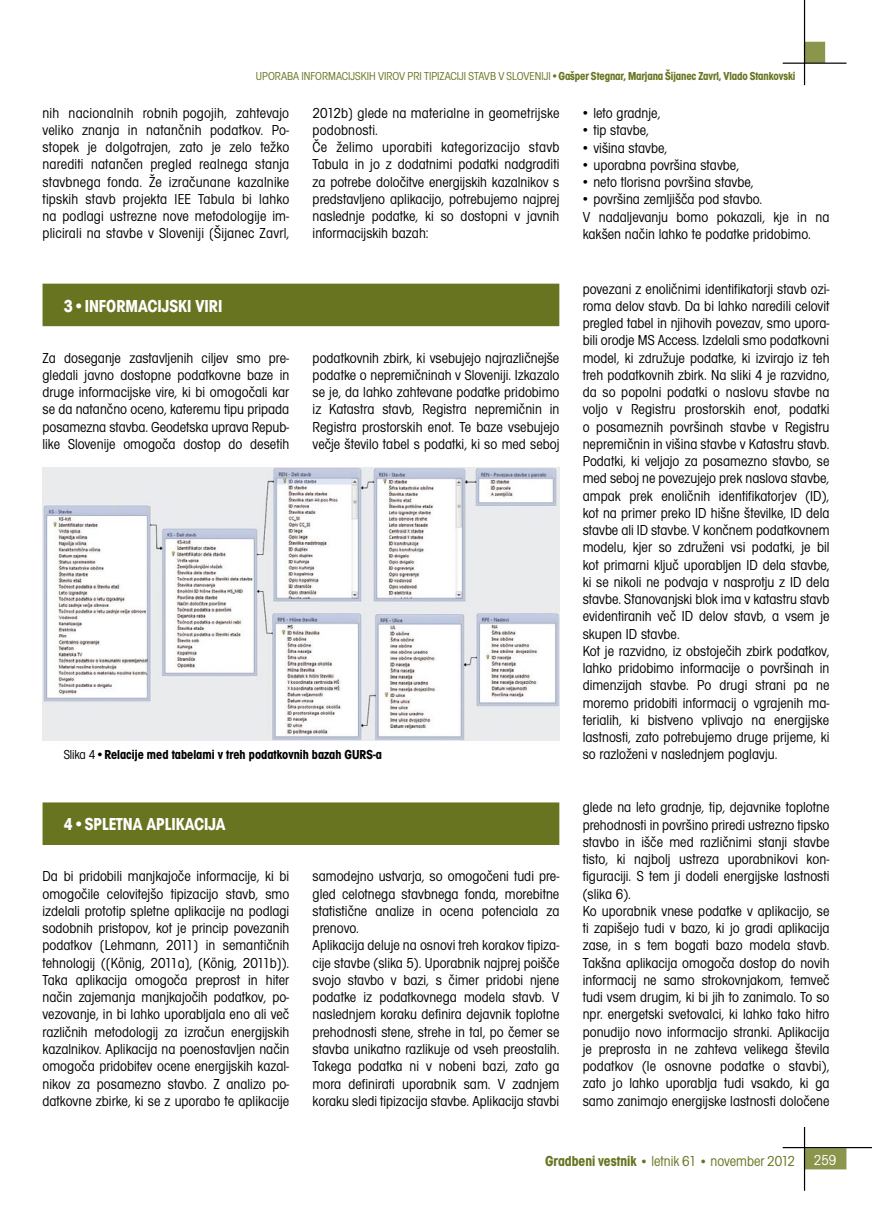
<style>
.page{position:relative;width:872px;height:1212px;background:#fff}
.page>*{position:absolute;margin:0;border:0;box-sizing:border-box;transform-origin:0 0}
._12_13{font:700 condensed 18px "Avant Gar Got Itc TEE";color:#fff}
.Osnovni_tekst{font:condensed 15px/17.2px "Avant Gar Got Itc TEE";color:#000;text-align:justify}
.Osnovni_tekst_tab{font:condensed 15px "Avant Gar Got Itc TEE";color:#000}
.t1{font:condensed 15px "Avant Gar Got Itc TEE";color:#687420}
.t2{font:condensed 15px "Avant Gar Got Itc TEE";color:#fff}
.Podpisi{font:700 condensed 13.5px "Avant Gar Got Itc TEE";color:#000}
._24_25{font:condensed 12px "Avant Gar Got Itc TEE";color:#687420}
.s1{font-weight:700}
.s2{font-family:"Nimbus San LCY";font-stretch:normal}
.s3{font-weight:400}
.s4{font-weight:700;font-size:13.5px}
</style>
<div class="page">
<div style="left:804px;top:1149px;width:41px;height:20px;background:#8b954c"></div>
<div style="left:804px;top:1148px;width:42px;height:21px;border:2px solid #8b954c"></div>
<hr style="left:782px;top:1147px;width:90px;height:1px;background:#000">
<hr style="left:804px;top:1127px;width:1px;height:64px;background:#000">
<div style="left:804px;top:42px;width:20px;height:20px;background:#8b954c"></div>
<div style="left:804px;top:42px;width:21px;height:21px;border:2px solid #8b954c"></div>
<hr style="left:782px;top:63px;width:64px;height:1px;background:#000">
<hr style="left:804px;top:0;width:1px;height:85px;background:#000">
<div style="left:43px;top:284px;width:515px;height:41px;background:#687420"></div>
<div style="left:43px;top:284px;width:516px;height:42px;border:2px solid #687420"></div>
<img style="left:43px;top:467px;width:516px;height:273px">
<div style="left:43px;top:803px;width:515px;height:41px;background:#687420"></div>
<div style="left:43px;top:802px;width:516px;height:43px;border:2px solid #687420"></div>
<p class="_24_25" style="left:256px;top:70px;width:541px">UPORABA INFORMACIJSKIH VIROV PRI TIPIZACIJI STAVB V SLOVENIJI•<span class="s1">Gašper Stegnar, Marjana Šijanec Zavrl, Vlado Stankovski</span></p>
<p class="Osnovni_tekst" style="left:43px;top:104px;width:248px">nih nacionalnih robnih pogojih, zahtevajo veliko znanja in natančnih podatkov. Po&shy;stopek je dolgotrajen, zato je zelo težko narediti natančen pregled realnega stanja stavbnega fonda. Že izračunane kazalnike tipskih stavb projekta IEE Tabula bi lahko na podlagi ustrezne nove metodologije im&shy;plicirali na stavbe v Sloveniji [Šijanec Zavrl,</p>
<p class="Osnovni_tekst" style="left:313px;top:104px;width:248px">2012b] glede na materialne in geometrijske podobnosti.</p>
<p class="Osnovni_tekst" style="left:313px;top:139px;width:248px">Če želimo uporabiti kategorizacijo stavb Tabula in jo z dodatnimi podatki nadgraditi za potrebe določitve energijskih kazalnikov s predstavljeno aplikacijo, potrebujemo najprej naslednje podatke, ki so dostopni v javnih informacijskih bazah:</p>
<p class="_12_13" style="left:64px;top:295px;width:160px">3•INFORMACIJSKI VIRI</p>
<p class="Osnovni_tekst" style="left:43px;top:349px;width:248px">Za doseganje zastavljenih ciljev smo pre&shy;gledali javno dostopne podatkovne baze in druge informacijske vire, ki bi omogočali kar se da natančno oceno, kateremu tipu pripada posamezna stavba. Geodetska uprava Repub&shy;like Slovenije omogoča dostop do desetih</p>
<p class="Osnovni_tekst" style="left:313px;top:349px;width:248px">podatkovnih zbirk, ki vsebujejo najrazličnejše podatke o nepremičninah v Sloveniji. Izkazalo se je, da lahko zahtevane podatke pridobimo iz Katastra stavb, Registra nepremičnin in Registra prostorskih enot. Te baze vsebujejo večje število tabel s podatki, ki so med seboj</p>
<p class="Osnovni_tekst_tab" style="left:583px;top:105px;width:79px"><span class="s2">•</span> leto gradnje,</p>
<p class="Osnovni_tekst_tab" style="left:583px;top:122px;width:68px"><span class="s2">•</span> tip stavbe,</p>
<p class="Osnovni_tekst_tab" style="left:583px;top:139px;width:86px"><span class="s2">•</span> višina stavbe,</p>
<p class="Osnovni_tekst_tab" style="left:583px;top:156px;width:158px"><span class="s2">•</span> uporabna površina stavbe,</p>
<p class="Osnovni_tekst_tab" style="left:583px;top:174px;width:172px"><span class="s2">•</span> neto tlorisna površina stavbe,</p>
<p class="Osnovni_tekst_tab" style="left:583px;top:191px;width:181px"><span class="s2">•</span> površina zemljišča pod stavbo.</p>
<p class="Osnovni_tekst" style="left:583px;top:208px;width:248px">V nadaljevanju bomo pokazali, kje in na kakšen način lahko te podatke pridobimo.</p>
<p class="Osnovni_tekst" style="left:583px;top:280px;width:248px">povezani z enoličnimi identifikatorji stavb ozi&shy;roma delov stavb. Da bi lahko naredili celovit pregled tabel in njihovih povezav, smo upora&shy;bili orodje MS Access. Izdelali smo podatkovni model, ki združuje podatke, ki izvirajo iz teh treh podatkovnih zbirk. Na sliki 4 je razvidno, da so popolni podatki o naslovu stavbe na voljo v Registru prostorskih enot, podatki o posameznih površinah stavbe v Registru nepremičnin in višina stavbe v Katastru stavb.<br>Podatki, ki veljajo za posamezno stavbo, se med seboj ne povezujejo prek naslova stavbe, ampak prek enoličnih identifikatorjev (ID), kot na primer preko ID hišne številke, ID dela stavbe ali ID stavbe. V končnem podatkovnem modelu, kjer so združeni vsi podatki, je bil kot primarni ključ uporabljen ID dela stavbe, ki se nikoli ne podvaja v nasprotju z ID dela stavbe. Stanovanjski blok ima v katastru stavb evidentiranih več ID delov stavb, a vsem je skupen ID stavbe.</p>
<p class="Osnovni_tekst" style="left:583px;top:642px;width:248px">Kot je razvidno, iz obstoječih zbirk podatkov, lahko pridobimo informacije o površinah in dimenzijah stavbe. Po drugi strani pa ne moremo pridobiti informacij o vgrajenih ma&shy;terialih, ki bistveno vplivajo na energijske lastnosti, zato potrebujemo druge prijeme, ki</p>
<p class="Podpisi" style="left:64px;top:747px;width:319px"><span class="s3">Slika 4•</span>Relacije med tabelami v treh podatkovnih bazah GURS-a</p>
<p class="Osnovni_tekst" style="left:583px;top:746px;width:196px">so razloženi v naslednjem poglavju.</p>
<p class="_12_13" style="left:64px;top:814px;width:163px">4•SPLETNA APLIKACIJA</p>
<p class="Osnovni_tekst" style="left:43px;top:868px;width:248px">Da bi pridobili manjkajoče informacije, ki bi omogočile celovitejšo tipizacijo stavb, smo izdelali prototip spletne aplikacije na podlagi sodobnih pristopov, kot je princip povezanih podatkov [Lehmann, 2011] in semantičnih tehnologij ([König, 2011a], [König, 2011b]).<br>Taka aplikacija omogoča preprost in hiter način zajemanja manjkajočih podatkov, po&shy;vezovanje, in bi lahko uporabljala eno ali več različnih metodologij za izračun energijskih kazalnikov. Aplikacija na poenostavljen način omogoča pridobitev ocene energijskih kazal&shy;nikov za posamezno stavbo. Z analizo po&shy;datkovne zbirke, ki se z uporabo te aplikacije</p>
<p class="Osnovni_tekst" style="left:313px;top:868px;width:248px">samodejno ustvarja, so omogočeni tudi pre&shy;gled celotnega stavbnega fonda, morebitne statistične analize in ocena potenciala za prenovo.</p>
<p class="Osnovni_tekst" style="left:313px;top:937px;width:248px">Aplikacija deluje na osnovi treh korakov tipiza&shy;cije stavbe (slika 5). Uporabnik najprej poišče svojo stavbo v bazi, s čimer pridobi njene podatke iz podatkovnega modela stavb. V naslednjem koraku definira dejavnik toplotne prehodnosti stene, strehe in tal, po čemer se stavba unikatno razlikuje od vseh preostalih.<br>Takega podatka ni v nobeni bazi, zato ga mora definirati uporabnik sam. V zadnjem koraku sledi tipizacija stavbe. Aplikacija stavbi</p>
<p class="Osnovni_tekst" style="left:583px;top:799px;width:248px">glede na leto gradnje, tip, dejavnike toplotne prehodnosti in površino priredi ustrezno tipsko stavbo in išče med različnimi stanji stavbe tisto, ki najbolj ustreza uporabnikovi kon&shy;figuraciji. S tem ji dodeli energijske lastnosti (slika 6).</p>
<p class="Osnovni_tekst" style="left:583px;top:902px;width:248px">Ko uporabnik vnese podatke v aplikacijo, se ti zapišejo tudi v bazo, ki jo gradi aplikacija zase, in s tem bogati bazo modela stavb.<br>Takšna aplikacija omogoča dostop do novih informacij ne samo strokovnjakom, temveč tudi vsem drugim, ki bi jih to zanimalo. To so npr. energetski svetovalci, ki lahko tako hitro ponudijo novo informacijo stranki. Aplikacija je preprosta in ne zahteva velikega števila podatkov (le osnovne podatke o stavbi), zato jo lahko uporablja tudi vsakdo, ki ga samo zanimajo energijske lastnosti določene</p>
<p class="t1" style="left:545px;top:1152px;width:251px"><span class="s1">Gradbeni vestnik</span> <span class="s4">•</span> letnik 61 <span class="s4">•</span> november 2012</p>
<p class="t2" style="left:814px;top:1152px;width:24px">259</p>
</div>
